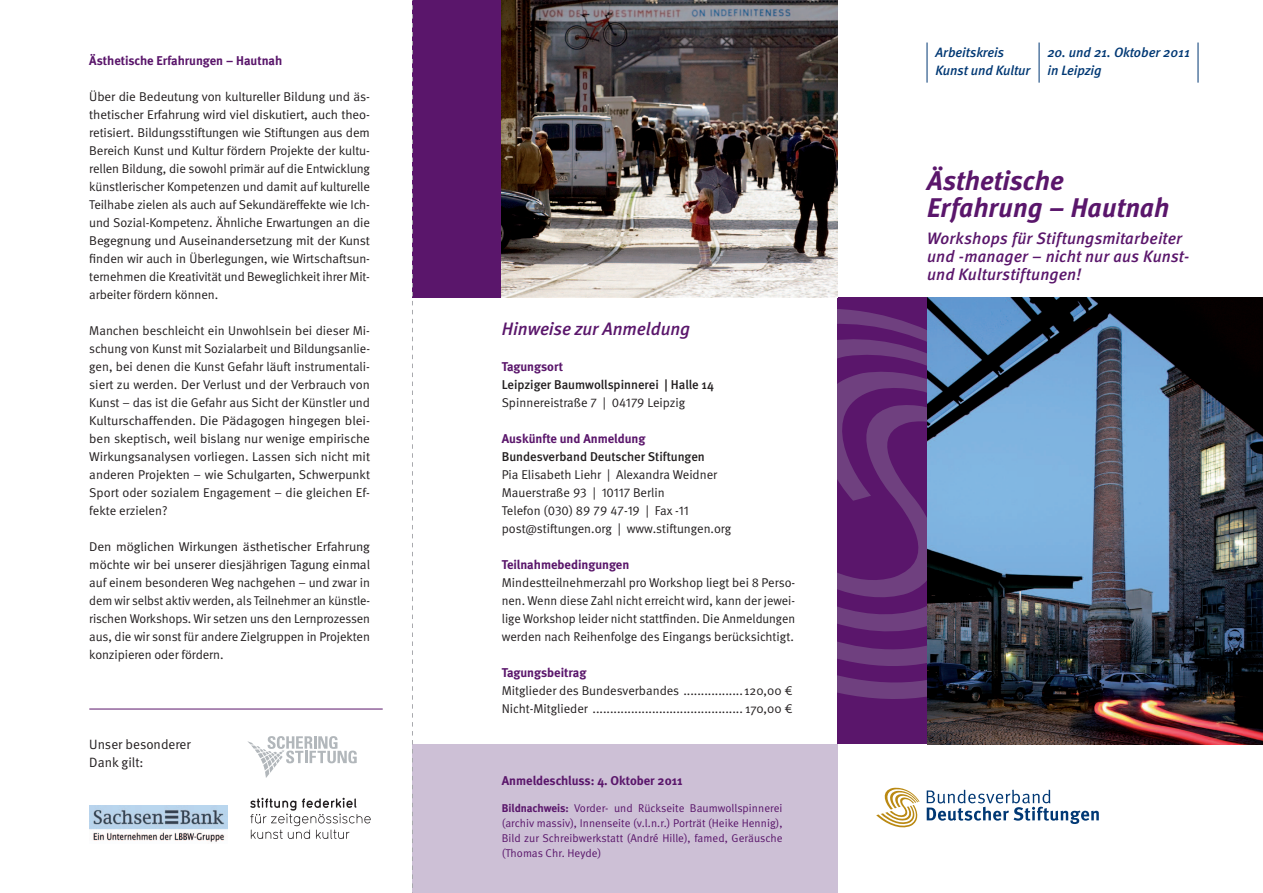
<style>
.page{position:relative;width:1263px;height:893px;background:#fff}
.page>*{position:absolute;margin:0;border:0;box-sizing:border-box;transform-origin:0 0}
.t1{font:italic 700 27px/27px "Meta";letter-spacing:.005em;color:#5a166b}
.t2{font:italic 500 18px "Meta";color:#5a166b}
.t3{font:italic 500 16.5px/18px "Meta";letter-spacing:.01em;color:#5a166b}
.t4{font:italic 500 13.5px/18px "Meta";color:#013874}
.t5{font:13.5px/18px "Meta Normal";color:#231f20}
.t6{font:12.75px/18px "Meta Normal";letter-spacing:-.005em;color:#231f20;text-align:justify}
.t7{font:12.75px/18px "Meta Normal";letter-spacing:-.005em;color:#231f20;text-align:justify;scale:1.05 1}
.t8{font:700 12.75px "Meta";color:#5a166b}
.t9{font:500 12.75px "Meta";color:#231f20}
.t10{font:11.25px/15px "Meta Normal";letter-spacing:.005em;color:#5a166b;text-align:justify}
.s1{font-family:"Meta Normal Expert"}
.s2{font-family:"Meta Normal Caps Expert"}
.s3{font-family:"Meta";font-weight:700}
</style>
<div class="page">
<div style="left:412px;top:0;width:90px;height:298px;background:#5a166b"></div>
<div style="left:412px;top:744px;width:426px;height:149px;background:#cdc0d6"></div>
<svg style="left:876px;top:787px;width:43px;height:41px"></svg>
<svg style="left:927px;top:790px;width:172px;height:34px"></svg>
<div style="left:838px;top:298px;width:89px;height:446px;background:#5a166b"></div>
<svg style="left:838px;top:309px;width:89px;height:390px"></svg>
<img style="left:502px;top:0;width:336px;height:298px">
<img style="left:927px;top:298px;width:336px;height:446px">
<img style="left:250px;top:797px;width:121px;height:42px">
<hr style="left:927px;top:43px;width:1px;height:40px;background:#013874">
<hr style="left:1039px;top:43px;width:1px;height:40px;background:#013874">
<hr style="left:1197px;top:43px;width:1px;height:40px;background:#013874">
<svg style="left:247px;top:736px;width:110px;height:42px"></svg>
<img style="left:89px;top:805px;width:138px;height:38px">
<hr style="left:89px;top:709px;width:294px;height:1px;background:#5a166b">
<svg style="left:412px;top:0;width:1px;height:893px"></svg>
<p class="t8" style="left:89px;top:52px;width:194px">Ästhetische Erfahrungen – Hautnah</p>
<p class="t6" style="left:89px;top:87px;width:282px">Über die Bedeutung von kultureller Bildung und äs&shy;thetischer Erfahrung wird viel diskutiert, auch theo&shy;retisiert. Bildungsstiftungen wie Stiftungen aus dem Bereich Kunst und Kultur fördern Projekte der kultu&shy;rellen Bildung, die sowohl primär auf die Entwicklung künstlerischer Kompetenzen und damit auf kulturelle Teilhabe zielen als auch auf Sekundäreffekte wie Ich&shy;und Sozial-Kompetenz. Ähnliche Erwartungen an die Begegnung und Auseinandersetzung mit der Kunst finden wir auch in Überlegungen, wie Wirtschaftsun&shy;ternehmen die Kreativität und Beweglichkeit ihrer Mit&shy;arbeiter fördern können.</p>
<p class="t6" style="left:89px;top:321px;width:282px">Manchen beschleicht ein Unwohlsein bei dieser Mi&shy;schung von Kunst mit Sozialarbeit und Bildungsanlie&shy;gen, bei denen die Kunst Gefahr läuft instrumentali&shy;siert zu werden. Der Verlust und der Verbrauch von Kunst – das ist die Gefahr aus Sicht der Künstler und Kulturschaffenden. Die Pädagogen hingegen blei&shy;ben skeptisch, weil bislang nur wenige empirische Wirkungsanalysen vorliegen. Lassen sich nicht mit anderen Projekten – wie Schulgarten, Schwerpunkt Sport oder sozialem Engagement – die gleichen Ef&shy;fekte erzielen?</p>
<p class="t7" style="left:89px;top:537px;width:269px">Den möglichen Wirkungen ästhetischer Erfahrung möchte wir bei unserer diesjährigen Tagung einmal auf einem besonderen Weg nachgehen – und zwar in dem wir selbst aktiv werden, als Teilnehmer an künstle&shy;rischen Workshops. Wir setzen uns den Lernprozessen aus, die wir sonst für andere Zielgruppen in Projekten konzipieren oder fördern.</p>
<p class="t5" style="left:89px;top:735px;width:103px">Unser besonderer<br>Dank gilt:</p>
<h2 class="t2" style="left:502px;top:318px;width:190px">Hinweise zur Anmeldung</h2>
<p class="t8" style="left:502px;top:358px;width:63px">Tagungsort</p>
<p class="t9" style="left:502px;top:377px;width:214px">Leipziger Baumwollspinnerei | Halle 14</p>
<p class="t6" style="left:502px;top:393px;width:185px">Spinnereistraße <span class="s1">7</span> | <span class="s1">04179</span> Leipzig</p>
<p class="t8" style="left:502px;top:430px;width:145px">Auskünfte und Anmeldung</p>
<p class="t9" style="left:502px;top:449px;width:205px">Bundesverband Deutscher Stiftungen</p>
<p class="t6" style="left:502px;top:465px;width:231px;text-align:left">Pia Elisabeth Liehr | Alexandra Weidner Mauerstraße <span class="s2">93</span> | <span class="s2">10117</span> Berlin<br>Telefon (<span class="s2">030</span>) <span class="s2">89 79 47</span>-<span class="s2">19</span> | Fax -<span class="s2">11 </span>post@stiftungen.org | www.stiftungen.org</p>
<p class="t8" style="left:502px;top:556px;width:129px">Teilnahmebedingungen</p>
<p class="t6" style="left:502px;top:573px;width:295px">Mindestteilnehmerzahl pro Workshop liegt bei 8 Perso&shy;nen. Wenn diese Zahl nicht erreicht wird, kann der jewei&shy;lige Workshop leider nicht stattfinden. Die Anmeldungen werden nach Reihenfolge des Eingangs berücksichtigt.</p>
<p class="t8" style="left:502px;top:664px;width:86px">Tagungsbeitrag</p>
<p class="t6" style="left:502px;top:681px;width:293px">Mitglieder des Bundesverbandes .................120,00 €<br>Nicht-Mitglieder ........................................... 170,00 €</p>
<p class="t8" style="left:502px;top:772px;width:182px">Anmeldeschluss: 4. Oktober 2011</p>
<p class="t10" style="left:502px;top:800px;width:282px"><span class="s3">Bildnachweis:</span> Vorder- und Rückseite Baumwollspinnerei (archiv massiv), Innenseite (v.l.n.r.) Porträt (Heike Hennig), Bild zur Schreibwerkstatt (André Hille), famed, Geräusche (Thomas Chr. Heyde)</p>
<p class="t4" style="left:935px;top:44px;width:96px">Arbeitskreis<br>Kunst und Kultur</p>
<p class="t4" style="left:1047px;top:44px;width:144px">20. und 21. Oktober 2011 in Leipzig</p>
<h1 class="t1" style="left:927px;top:167px;width:244px">Ästhetische<br>Erfahrung – Hautnah</h1>
<p class="t3" style="left:927px;top:230px;width:264px">Workshops für Stiftungsmitarbeiter und -manager – nicht nur aus Kunst&shy;und Kulturstiftungen!</p>
</div>
